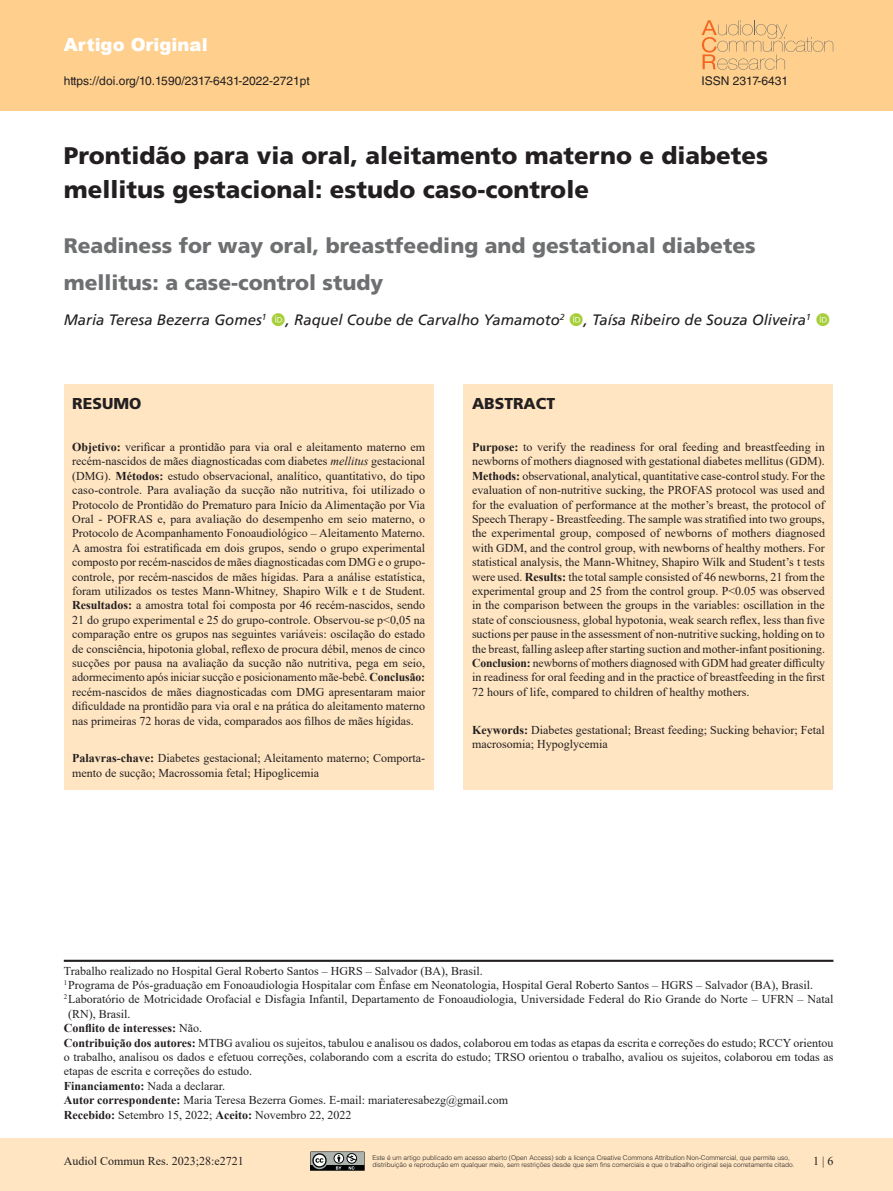
<style>
.page{position:relative;width:893px;height:1191px;background:#fff}
.page>*{position:absolute;margin:0;border:0;box-sizing:border-box;transform-origin:0 0}
.ArticleTitle{font:900 24px/34.5px "Frutiger LT Std";color:#231f20}
.ArticleTitle-Trans1{font:900 21px/37.5px "Frutiger LT Std";color:#6d6f71}
.t1{font:900 18px "Arial";color:#fff}
.AbstractTitle-Trans1{font:900 15.75px "Frutiger LT Std";color:#231f20}
.AbstractTitle{font:900 15.75px "Frutiger LT Std";color:#231f20}
.Authors{font:italic 15px "Frutiger LT";color:#231f20}
.Abstract{font:12px/14.4px "Times New Roman";color:#231f20;text-align:justify}
.Abstract-Trans1{font:12px/14.4px "Times New Roman";color:#231f20;text-align:justify}
.fnAuthor-notesContri{font:12px/14.4px "Times New Roman";color:#231f20;text-align:justify}
.Affiliations{font:12px/14.4px "Times New Roman";color:#231f20}
.Keywords{font:12px/14.4px "Times New Roman";color:#231f20}
.Keywords-Trans1{font:12px/14.4px "Times New Roman";color:#231f20}
.Correspondence{font:12px "Times New Roman";color:#231f20}
.fnArticleOther{font:12px "Times New Roman";color:#231f20}
.t2{font:12px "Helvetica LT Std";color:#231f20}
.History{font:12px "Times New Roman";color:#231f20}
.fnSupported-by{font:700 12px "Times New Roman";color:#231f20}
.fnConflict{font:700 12px "Times New Roman";color:#231f20}
.t3{font:300 6.6px/7.9px "Helvetica LT Std";color:#231f20}
.s1{font-weight:700}
.s2{font-style:italic}
.s3{font-weight:400}
</style>
<div class="page">
<div style="left:0;top:0;width:893px;height:111px;background:#fecf8d"></div>
<svg style="left:702px;top:20px;width:131px;height:50px"></svg>
<div style="left:0;top:1138px;width:893px;height:53px;background:#ffe5c2"></div>
<svg style="left:310px;top:1151px;width:55px;height:20px"></svg>
<div style="left:64px;top:384px;width:370px;height:405px;background:#ffe5c2"></div>
<div style="left:463px;top:384px;width:370px;height:405px;background:#ffe5c2"></div>
<hr style="left:64px;top:959px;width:769px;height:3px;background:#231f20">
<h3 class="t1" style="left:64px;top:32px;width:145px">Artigo Original</h3>
<p class="t2" style="left:64px;top:74px;width:248px">https://doi.org/10.1590/2317-6431-2022-2721pt</p>
<p class="t2" style="left:701px;top:74px;width:88px">ISSN 2317-6431</p>
<p class="ArticleTitle" style="left:64px;top:138px;width:706px">Prontidão para via oral, aleitamento materno e diabetes mellitus gestacional: estudo caso-controle</p>
<p class="ArticleTitle-Trans1" style="left:64px;top:226px;width:693px">Readiness for way oral, breastfeeding and gestational diabetes mellitus: a case-control study</p>
<p class="Authors" style="left:64px;top:311px;width:204px">Maria Teresa Bezerra Gomes<sup>1</sup></p>
<p class="Authors" style="left:286px;top:311px;width:280px">, Raquel Coube de Carvalho Yamamoto<sup>2</sup></p>
<p class="Authors" style="left:584px;top:311px;width:229px">, Taísa Ribeiro de Souza Oliveira<sup>1</sup></p>
<p class="AbstractTitle" style="left:72px;top:394px;width:71px">RESUMO</p>
<p class="Abstract" style="left:72px;top:439px;width:355px"><span class="s1">Objetivo:</span> verificar a prontidão para via oral e aleitamento materno em recém-nascidos de mães diagnosticadas com diabetes <span class="s2">mellitus</span> gestacional (DMG). <span class="s1">Métodos:</span> estudo observacional, analítico, quantitativo, do tipo caso-controle. Para avaliação da sucção não nutritiva, foi utilizado o Protocolo de Prontidão do Prematuro para Início da Alimentação por Via Oral - POFRAS e, para avaliação do desempenho em seio materno, o Protocolo de Acompanhamento Fonoaudiológico – Aleitamento Materno.<br>A amostra foi estratificada em dois grupos, sendo o grupo experimental composto por recém-nascidos de mães diagnosticadas com DMG e o grupo&shy;controle, por recém-nascidos de mães hígidas. Para a análise estatística, foram utilizados os testes Mann-Whitney<span class="s2">,</span> Shapiro Wilk e t de Student.<br><span class="s1">Resultados:</span> a amostra total foi composta por 46 recém-nascidos, sendo 21 do grupo experimental e 25 do grupo-controle. Observou-se p&lt;0,05 na comparação entre os grupos nas seguintes variáveis: oscilação do estado de consciência, hipotonia global, reflexo de procura débil, menos de cinco sucções por pausa na avaliação da sucção não nutritiva, pega em seio, adormecimento após iniciar sucção e posicionamento mãe-bebê. <span class="s1">Conclusão: </span>recém-nascidos de mães diagnosticadas com DMG apresentaram maior dificuldade na prontidão para via oral e na prática do aleitamento materno nas primeiras 72 horas de vida, comparados aos filhos de mães hígidas.</p>
<p class="Keywords" style="left:72px;top:751px;width:354px"><span class="s1">Palavras-chave:</span> Diabetes gestacional; Aleitamento materno; Comporta&shy;mento de sucção; Macrossomia fetal; Hipoglicemia</p>
<p class="AbstractTitle-Trans1" style="left:472px;top:394px;width:85px">ABSTRACT</p>
<p class="Abstract-Trans1" style="left:472px;top:439px;width:355px"><span class="s1">Purpose:</span> to verify the readiness for oral feeding and breastfeeding in newborns of mothers diagnosed with gestational diabetes mellitus (GDM).<br><span class="s1">Methods:</span> observational, analytical, quantitative case-control study. For the evaluation of non-nutritive sucking, the PROFAS protocol was used and for the evaluation of performance at the mother’s breast, the protocol of Speech Therapy - Breastfeeding. The sample was stratified into two groups, the experimental group, composed of newborns of mothers diagnosed with GDM, and the control group, with newborns of healthy mothers. For statistical analysis, the Mann-Whitney, Shapiro Wilk and Student’s t tests were used. <span class="s1">Results:</span> the total sample consisted of 46 newborns, 21 from the experimental group and 25 from the control group. P&lt;0.05 was observed in the comparison between the groups in the variables: oscillation in the state of consciousness, global hypotonia, weak search reflex, less than five suctions per pause in the assessment of non-nutritive sucking, holding on to the breast, falling asleep after starting suction and mother-infant positioning.<br><span class="s1">Conclusion:</span> newborns of mothers diagnosed with GDM had greater difficulty in readiness for oral feeding and in the practice of breastfeeding in the first 72 hours of life, compared to children of healthy mothers.</p>
<p class="Keywords-Trans1" style="left:472px;top:722px;width:354px"><span class="s1">Keywords:</span> Diabetes gestational; Breast feeding; Sucking behavior; Fetal macrosomia; Hypoglycemia</p>
<p class="fnArticleOther" style="left:64px;top:962px;width:420px">Trabalho realizado no Hospital Geral Roberto Santos – HGRS – Salvador (BA), Brasil.</p>
<p class="Affiliations" style="left:64px;top:977px;width:751px"><sup>1</sup>Programa de Pós-graduação em Fonoaudiologia Hospitalar com Ênfase em Neonatologia, Hospital Geral Roberto Santos – HGRS – Salvador (BA), Brasil.</p>
<p class="Affiliations" style="left:68px;top:991px;width:767px;text-indent:-4px"><sup>2</sup>Laboratório de Motricidade Orofacial e Disfagia Infantil, Departamento de Fonoaudiologia, Universidade Federal do Rio Grande do Norte – UFRN – Natal (RN), Brasil.</p>
<p class="fnConflict" style="left:64px;top:1019px;width:140px">Conflito de interesses: <span class="s3">Não.</span></p>
<p class="fnAuthor-notesContri" style="left:64px;top:1035px;width:771px"><span class="s1">Contribuição dos autores:</span> MTBG avaliou os sujeitos, tabulou e analisou os dados, colaborou em todas as etapas da escrita e correções do estudo; RCCY orientou o trabalho, analisou os dados e efetuou correções, colaborando com a escrita do estudo; TRSO orientou o trabalho, avaliou os sujeitos, colaborou em todas as etapas de escrita e correções do estudo.</p>
<p class="fnSupported-by" style="left:64px;top:1077px;width:163px">Financiamento: <span class="s3">Nada a declarar.</span></p>
<p class="Correspondence" style="left:64px;top:1091px;width:446px"><span class="s1">Autor correspondente:</span> Maria Teresa Bezerra Gomes. E-mail: mariateresabezg@gmail.com</p>
<p class="History" style="left:64px;top:1106px;width:289px"><span class="s1">Recebido:</span> Setembro 15, 2022; <span class="s1">Aceito:</span> Novembro 22, 2022</p>
<p class="t3" style="left:372px;top:1153px;width:424px">Este é um artigo publicado em acesso aberto (Open Access) sob a licença Creative Commons Attribution Non-Commercial, que permite uso, distribuição e reprodução em qualquer meio, sem restrições desde que sem fins comerciais e que o trabalho original seja corretamente citado.</p>
<p class="Abstract" style="left:64px;top:1153px;width:182px">Audiol Commun Res. 2023;28:e2721</p>
<p class="Abstract" style="left:813px;top:1153px;width:22px">1 | 6</p>
</div>
